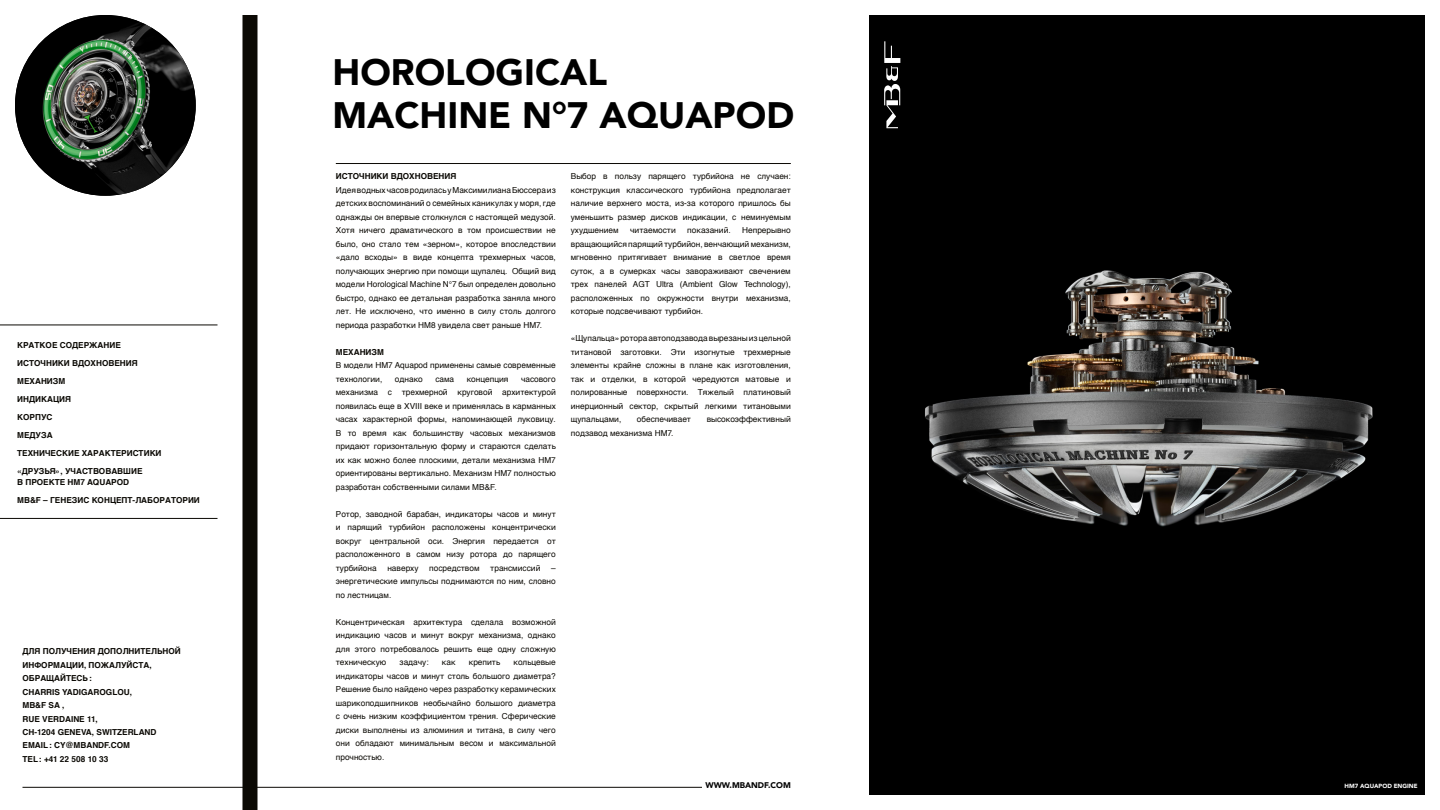
<style>
.page{position:relative;width:1440px;height:810px;background:#fff}
.page>*{position:absolute;margin:0;border:0;box-sizing:border-box;transform-origin:0 0}
.t1{font:900 36.75px/42.8px "Avenir";color:#000}
.t2{font:8.25px/13.5px "Helvetica";color:#0b0904;text-align:justify}
.t3{font:700 8.25px/18px "Helvetica";color:#0b0904}
.t4{font:900 8.25px "Avenir";color:#000}
.t5{font:900 6px "Avenir";color:#fff}
</style>
<div class="page">
<hr style="left:22px;top:787px;width:680px;height:1px;background:#0b0904">
<hr style="left:336px;top:163px;width:455px;height:1px;background:#0b0904">
<img style="left:15px;top:15px;width:181px;height:181px;border-radius:90px">
<div style="left:242px;top:15px;width:15px;height:795px;background:#0b0904"></div>
<hr style="left:0;top:325px;width:218px;height:1px;background:#0b0904">
<hr style="left:0;top:518px;width:218px;height:1px;background:#0b0904">
<div style="left:869px;top:15px;width:556px;height:780px;background:#000"></div>
<img style="left:886px;top:88px;width:487px;height:439px">
<svg style="left:884px;top:41px;width:16px;height:87px"></svg>
<p class="t3" style="left:17px;top:336px;width:146px">КРАТКОЕ СОДЕРЖАНИЕ<br>ИСТОЧНИКИ ВДОХНОВЕНИЯ<br>МЕХАНИЗМ<br>ИНДИКАЦИЯ<br>КОРПУС<br>МЕДУЗА<br>ТЕХНИЧЕСКИЕ ХАРАКТЕРИСТИКИ «ДРУЗЬЯ», УЧАСТВОВАВШИЕ</p>
<p class="t3" style="left:17px;top:473px;width:184px">В ПРОЕКТЕ HM7 AQUAPOD<br>MB&amp;F – ГЕНЕЗИС КОНЦЕПТ-ЛАБОРАТОРИИ</p>
<p class="t3" style="left:22px;top:644px;width:160px;line-height:13.5px">ДЛЯ ПОЛУЧЕНИЯ ДОПОЛНИТЕЛЬНОЙ<br>ИНФОРМАЦИИ, ПОЖАЛУЙСТА,<br>ОБРАЩАЙТЕСЬ:<br>CHARRIS YADIGAROGLOU,<br>MB&amp;F SA ,<br>RUE VERDAINE 11,<br>CH-1204 GENEVA, SWITZERLAND<br>EMAIL: CY@MBANDF.COM<br>TEL: +41 22 508 10 33</p>
<h1 class="t1" style="left:332px;top:50px;width:463px">HOROLOGICAL<br>MACHINE N°7 AQUAPOD</h1>
<p class="t3" style="left:336px;top:167px;width:122px">ИСТОЧНИКИ ВДОХНОВЕНИЯ</p>
<p class="t2" style="left:336px;top:183px;width:221px">Идея водных часов родилась у Максимилиана Бюссера из детских воспоминаний о семейных каникулах у моря, где однажды он впервые столкнулся с настоящей медузой.<br>Хотя ничего драматического в том происшествии не было, оно стало тем «зерном», которое впоследствии «дало всходы» в виде концепта трехмерных часов, получающих энергию при помощи щупалец. Общий вид модели Horological Machine N°7 был определен довольно быстро, однако ее детальная разработка заняла много лет. Не исключено, что именно в силу столь долгого периода разработки HM8 увидела свет раньше HM7.</p>
<p class="t3" style="left:336px;top:343px;width:50px">МЕХАНИЗМ</p>
<p class="t2" style="left:336px;top:359px;width:221px">В модели HM7 Aquapod применены самые современные технологии,</p>
<p class="t2" style="left:336px;top:372px;width:222px;text-indent:185px">часового механизма с трехмерной круговой архитектурой появилась еще в XVIII веке и применялась в карманных часах характерной формы, напоминающей луковицу.<br>В то время как большинству часовых механизмов придают горизонтальную форму и стараются сделать их как можно более плоскими, детали механизма HM7 ориентированы вертикально. Механизм HM7 полностью разработан собственными силами MB&amp;F.</p>
<p class="t2" style="left:336px;top:507px;width:221px">Ротор, заводной барабан, индикаторы часов и минут и парящий турбийон расположены концентрически вокруг центральной оси. Энергия передается от расположенного в самом низу ротора до парящего турбийона</p>
<p class="t2" style="left:395px;top:372px;width:29px">однако</p>
<p class="t2" style="left:435px;top:372px;width:20px">сама</p>
<p class="t2" style="left:467px;top:372px;width:43px">концепция</p>
<p class="t2" style="left:387px;top:561px;width:33px">наверху</p>
<p class="t2" style="left:429px;top:561px;width:52px">посредством</p>
<p class="t2" style="left:490px;top:561px;width:52px">трансмиссий</p>
<p class="t2" style="left:336px;top:561px;width:221px;text-indent:215px">– энергетические импульсы поднимаются по ним, словно по лестницам.</p>
<p class="t2" style="left:336px;top:615px;width:221px">Концентрическая архитектура сделала возможной индикацию часов и минут вокруг механизма, однако для этого потребовалось решить еще одну сложную техническую</p>
<p class="t2" style="left:336px;top:656px;width:222px;text-indent:178px">кольцевые индикаторы часов и минут столь большого диаметра?<br>Решение было найдено через разработку керамических шарикоподшипников необычайно большого диаметра с очень низким коэффициентом трения. Сферические диски выполнены из алюминия и титана, в силу чего они обладают минимальным весом и максимальной прочностью.</p>
<p class="t2" style="left:400px;top:656px;width:31px">задачу:</p>
<p class="t2" style="left:442px;top:656px;width:15px">как</p>
<p class="t2" style="left:469px;top:656px;width:33px">крепить</p>
<p class="t2" style="left:571px;top:170px;width:221px">Выбор в пользу парящего турбийона не случаен: конструкция классического турбийона предполагает наличие верхнего моста, из-за которого пришлось бы уменьшить размер дисков индикации, с неминуемым ухудшением</p>
<p class="t2" style="left:630px;top:224px;width:47px">читаемости</p>
<p class="t2" style="left:687px;top:224px;width:45px">показаний.</p>
<p class="t2" style="left:571px;top:224px;width:221px;text-indent:171px">Непрерывно вращающийся парящий турбийон, венчающий механизм, мгновенно притягивает внимание в светлое время суток, а в сумерках часы завораживают свечением трех панелей AGT Ultra (Ambient Glow Technology), расположенных по окружности внутри механизма, которые подсвечивают турбийон.</p>
<p class="t2" style="left:571px;top:332px;width:221px">«Щупальца» ротора автоподзавода вырезаны из цельной титановой заготовки. Эти изогнутые трехмерные элементы крайне сложны в плане как изготовления, так и отделки, в которой чередуются матовые и полированные поверхности. Тяжелый платиновый инерционный сектор, скрытый легкими титановыми щупальцами,</p>
<p class="t2" style="left:637px;top:413px;width:56px">обеспечивает</p>
<p class="t2" style="left:707px;top:413px;width:86px">высокоэффективный</p>
<p class="t2" style="left:571px;top:426px;width:104px">подзавод механизма HM7.</p>
<p class="t4" style="left:705px;top:778px;width:87px">WWW.MBANDF.COM</p>
<p class="t5" style="left:1345px;top:780px;width:74px">HM7 AQUAPOD ENGINE</p>
</div>
